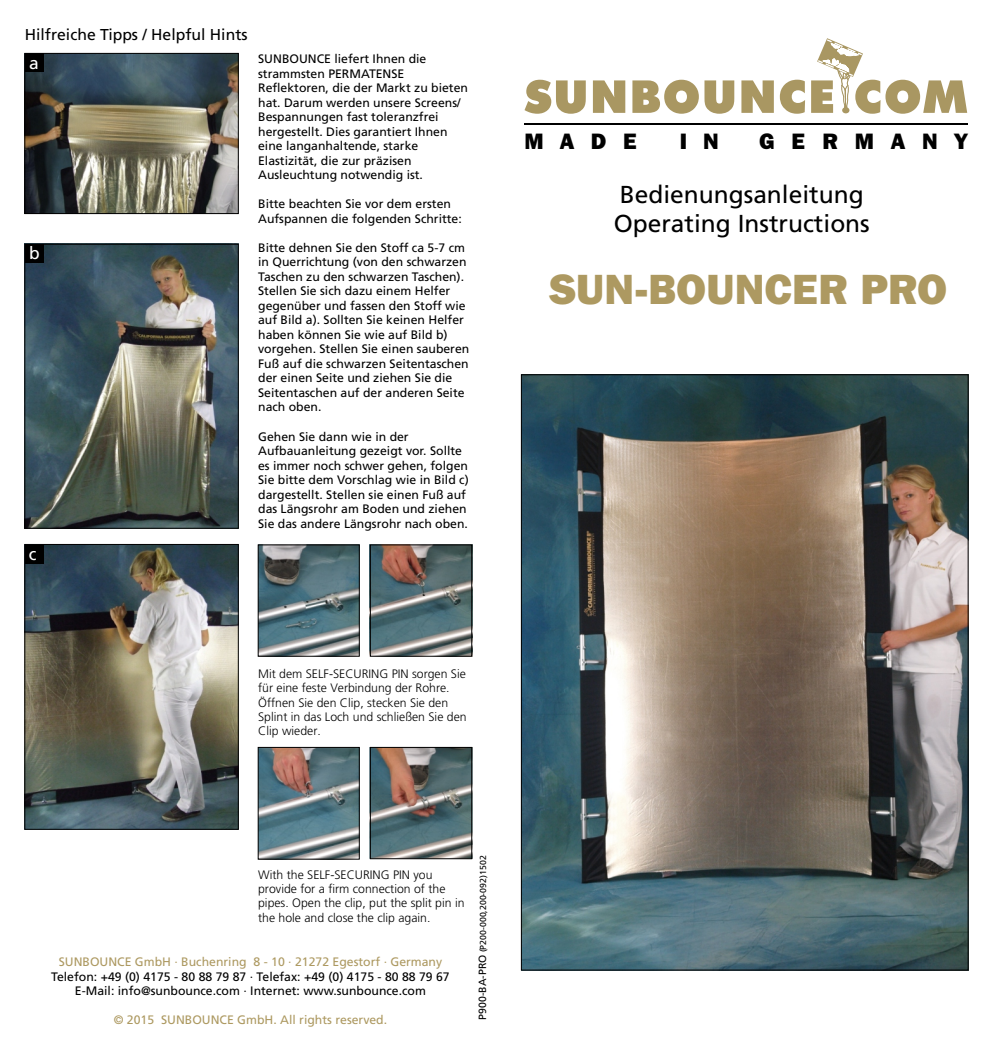
<style>
.page{position:relative;width:993px;height:1052px;background:#fff}
.page>*{position:absolute;margin:0;border:0;box-sizing:border-box;transform-origin:0 0}
.t1{font:800 42px "Franklin Gothic IT Cby BT";color:#ad9961}
.t2{font:24.5px/29.1px "Frutiger LT";color:#000}
.t3{font:800 22.22px "Franklin Gothic IT Cby BT";letter-spacing:.77em;color:#000}
.t4{font:17.32px "Frutiger LT";color:#fff}
.t5{font:15.75px "Frutiger LT";color:#000}
.t6{font:12.25px/14.5px "Frutiger LT";color:#000}
.t7{font:300 12.25px/14.2px "Frutiger LT";color:#000}
.t8{font:12.25px "Frutiger LT";color:#ad9961}
.t9{font:8.75px "Frutiger LT";color:#000}
.s1{font-size:10.5px}
</style>
<div class="page">
<img style="left:522px;top:376px;width:444px;height:592px">
<img style="left:26px;top:55px;width:211px;height:157px">
<div style="left:25px;top:53px;width:19px;height:19px;background:#000"></div>
<img style="left:24px;top:243px;width:214px;height:284px">
<div style="left:25px;top:244px;width:18px;height:19px;background:#000"></div>
<img style="left:26px;top:546px;width:211px;height:282px">
<div style="left:25px;top:545px;width:18px;height:18px;background:#000"></div>
<img style="left:372px;top:749px;width:98px;height:108px">
<img style="left:259px;top:546px;width:98px;height:109px">
<img style="left:372px;top:546px;width:98px;height:109px">
<img style="left:259px;top:749px;width:98px;height:108px">
<div style="left:257px;top:544px;width:102px;height:113px;border:1px solid #000"></div>
<div style="left:370px;top:544px;width:102px;height:113px;border:1px solid #000"></div>
<div style="left:257px;top:747px;width:102px;height:112px;border:1px solid #000"></div>
<div style="left:370px;top:747px;width:102px;height:112px;border:1px solid #000"></div>
<div style="left:24px;top:53px;width:215px;height:161px;border:1px solid #000"></div>
<div style="left:24px;top:244px;width:215px;height:285px;border:1px solid #000"></div>
<div style="left:24px;top:544px;width:215px;height:286px;border:1px solid #000"></div>
<svg style="left:524px;top:80px;width:61px;height:34px"></svg>
<svg style="left:592px;top:80px;width:33px;height:33px"></svg>
<svg style="left:632px;top:80px;width:66px;height:34px"></svg>
<svg style="left:704px;top:80px;width:30px;height:34px"></svg>
<svg style="left:741px;top:80px;width:32px;height:33px"></svg>
<svg style="left:779px;top:80px;width:25px;height:34px"></svg>
<svg style="left:811px;top:38px;width:155px;height:76px"></svg>
<hr style="left:524px;top:123px;width:443px;height:1px;background:#000">
<p class="t5" style="left:25px;top:29px;width:224px">Hilfreiche Tipps / Helpful Hints</p>
<h3 class="t4" style="left:29px;top:56px;width:11px">a</h3>
<h3 class="t4" style="left:29px;top:246px;width:12px">b</h3>
<h3 class="t4" style="left:29px;top:547px;width:9px">c</h3>
<p class="t6" style="left:258px;top:52px;width:211px">SUNBOUNCE liefert Ihnen die strammsten PERMATENSE<br>Reflektoren, die der Markt zu bieten hat. Darum werden unsere Screens/<br>Bespannungen fast toleranzfrei hergestellt. Dies garantiert Ihnen eine langanhaltende, starke<br>Elastizität, die zur präzisen<br>Ausleuchtung notwendig ist.</p>
<p class="t6" style="left:258px;top:198px;width:205px">Bitte beachten Sie vor dem ersten<br>Aufspannen die folgenden Schritte:</p>
<p class="t6" style="left:258px;top:241px;width:213px">Bitte dehnen Sie den Stoff ca 5-7 cm in Querrichtung (von den schwarzen Taschen zu den schwarzen Taschen).<br>Stellen Sie sich dazu einem Helfer gegenüber und fassen den Stoff wie auf Bild a). Sollten Sie keinen Helfer haben können Sie wie auf Bild b) vorgehen. Stellen Sie einen sauberen Fuß auf die schwarzen Seitentaschen der einen Seite und ziehen Sie die Seitentaschen auf der anderen Seite nach oben.</p>
<p class="t6" style="left:258px;top:430px;width:212px">Gehen Sie dann wie in der Aufbauanleitung gezeigt vor. Sollte es immer noch schwer gehen, folgen Sie bitte dem Vorschlag wie in Bild c) dargestellt. Stellen sie einen Fuß auf das Längsrohr am Boden und ziehen Sie das andere Längsrohr nach oben.</p>
<p class="t7" style="left:258px;top:668px;width:210px">Mit dem SELF-SECURING PIN sorgen Sie für eine feste Verbindung der Rohre.<br>Öffnen Sie den Clip, stecken Sie den<br>Splint in das Loch und schließen Sie den<br>Clip wieder.</p>
<h3 class="t3" style="left:524px;top:132px;width:114px">MADE</h3>
<h3 class="t3" style="left:679px;top:132px;width:41px">I N</h3>
<h3 class="t3" style="left:759px;top:132px;width:209px">GERMANY</h3>
<h2 class="t2" style="left:613px;top:181px;width:257px">Bedienungsanleitung<br>Operating Instructions</h2>
<h1 class="t1" style="left:548px;top:272px;width:400px">SUN-BOUNCER PRO</h1>
<p class="t7" style="left:258px;top:868px;width:208px">With the SELF-SECURING PIN you provide for a firm connection of the pipes. Open the clip, put the split pin in the hole and close the clip again.</p>
<p class="t8" style="left:59px;top:957px;width:385px">SUNBOUNCE GmbH · Buchenring 8 - 10 · 21272 Egestorf · Germany</p>
<p class="t6" style="left:51px;top:970px;width:400px;text-align:center">Telefon: +49 (0) 4175 - 80 88 79 87 · Telefax: +49 (0) 4175 - 80 88 79 67<br>E-Mail: info@sunbounce.com · Internet: www.sunbounce.com</p>
<p class="t8" style="left:114px;top:1015px;width:275px">© 2015 SUNBOUNCE GmbH. All rights reserved.</p>
<p class="t9" style="left:479px;top:1019px;width:165px;rotate:-90deg"><span class="s1">P900-BA-PRO</span> (P200-000,200-092)1502</p>
</div>
